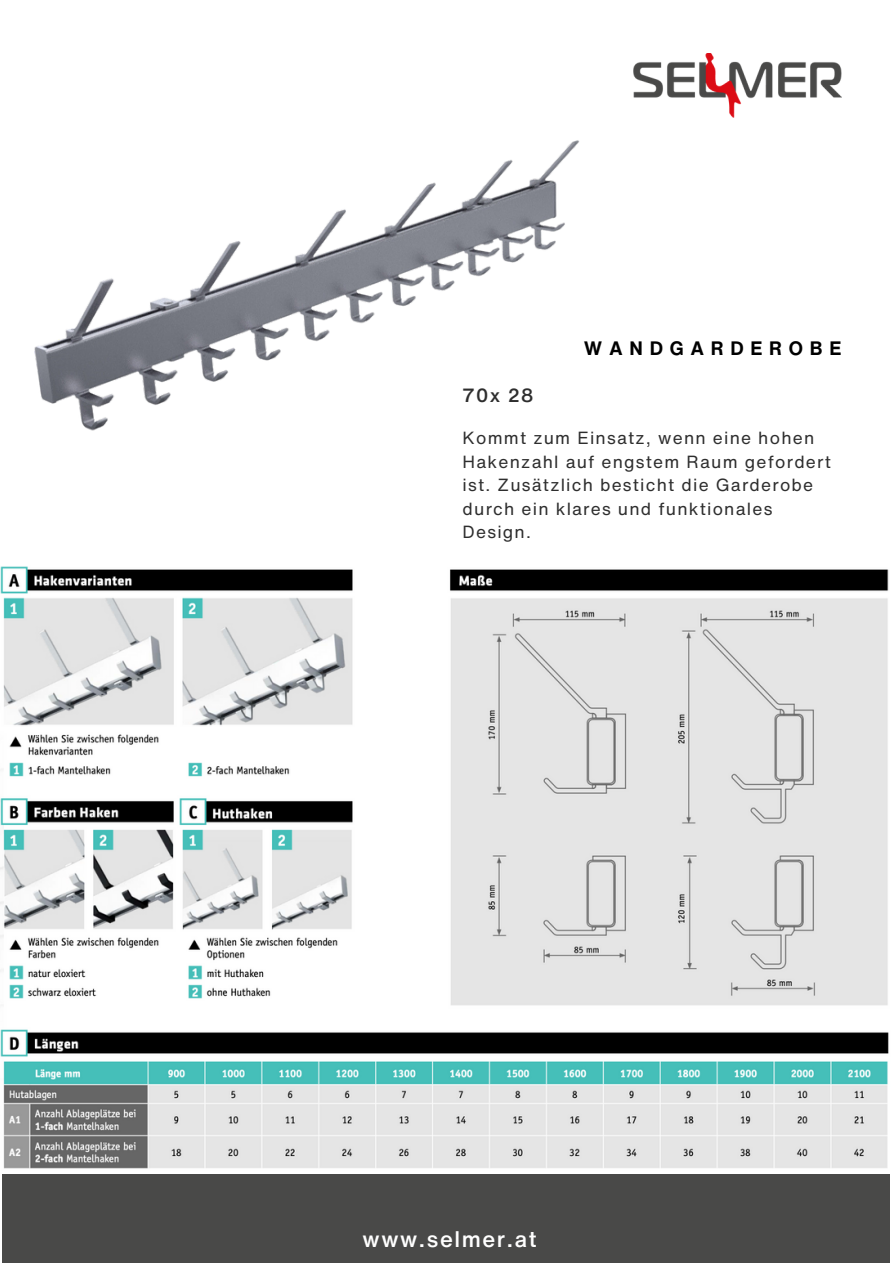
<style>
.page{position:relative;width:893px;height:1264px;background:#fff}
.page>*{position:absolute;margin:0;border:0;box-sizing:border-box;transform-origin:0 0}
.t1{font:500 22.2px "Helvetica Now Text";letter-spacing:.07em;color:#fff}
.t2{font:700 19.05px "Helvetica Now Text";letter-spacing:.35em;color:#000}
.t3{font:500 18.75px "Helvetica Now Text";color:#2e2e2e}
.t4{font:17.25px/23.5px "Helvetica Now Text";letter-spacing:.07em;color:#2e2e2e}
</style>
<div class="page">
<img style="left:34px;top:140px;width:545px;height:291px">
<img style="left:633px;top:53px;width:208px;height:64px">
<div style="left:2px;top:1173px;width:887px;height:89px;background:#494948"></div>
<img style="left:0;top:566px;width:889px;height:603px">
<p class="t2" style="left:584px;top:334px;width:259px">WANDGARDEROBE</p>
<p class="t3" style="left:462px;top:381px;width:72px">70x 28</p>
<p class="t4" style="left:462px;top:426px;width:370px">Kommt zum Einsatz, wenn eine hohen<br>Hakenzahl auf engstem Raum gefordert ist. Zusätzlich besticht die Garderobe durch ein klares und funktionales<br>Design.</p>
<p class="t1" style="left:362px;top:1221px;width:175px">www.selmer.at</p>
</div>
